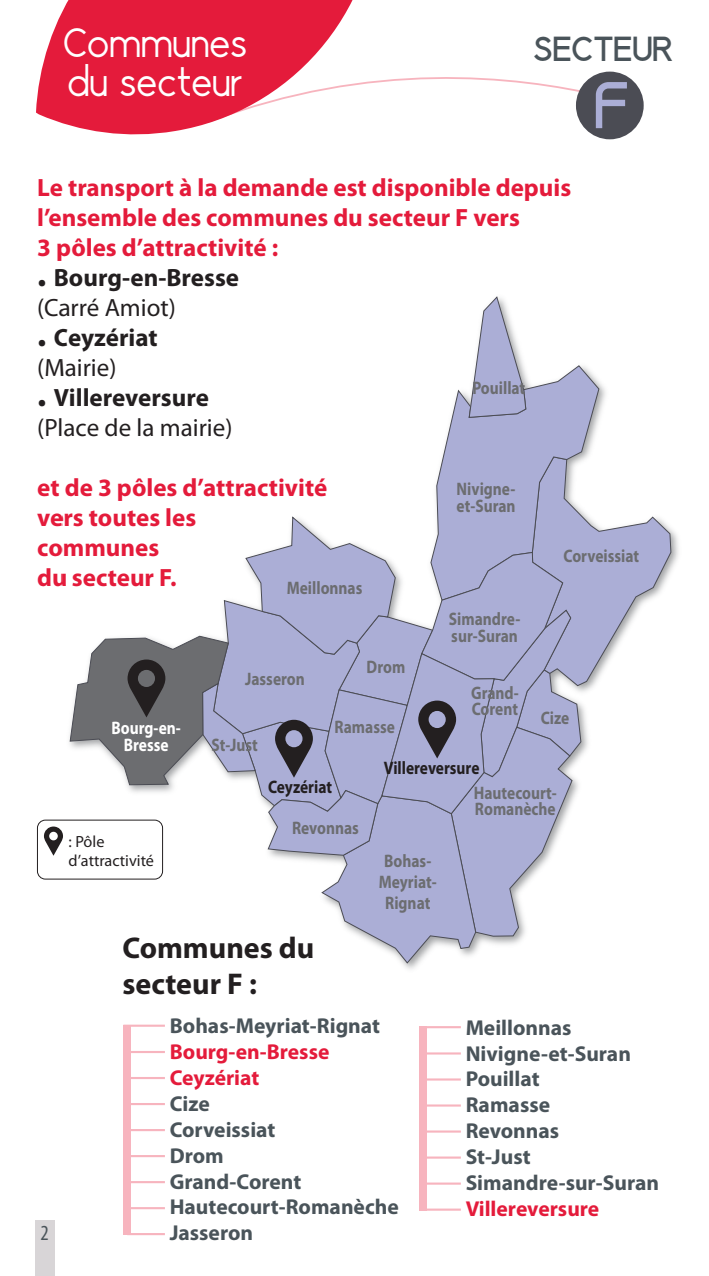
<style>
.page{position:relative;width:709px;height:1276px;background:#fff}
.page>*{position:absolute;margin:0;border:0;box-sizing:border-box;transform-origin:0 0}
.t1{font:700 74.75px "Alcefun";color:#abaed6}
.t2{font:46.75px/39.2px "Alcefun";color:#fff;scale:.96 1}
.t3{font:700 39.5px "Alcefun";color:#4a545a}
.t4{font:700 30px/36px "Myriad Pro";color:#231f20}
.t5{font:700 25px/30px "Myriad Pro";color:#e41b3b}
.t6{font:700 21.5px/26px "Myriad Pro";color:#4a545a}
.t7{font:700 21.5px/26px "Myriad Pro";color:#e41b3b}
.t8{font:condensed 21.5px "Myriad Pro";color:#4a545a}
.t9{font:700 18px/16.5px "Myriad Pro";color:#6c6d70;scale:.85 1}
.t10{font:700 18px "Myriad Pro";color:#231f20;scale:.85 1}
.t11{font:700 18px/16.5px "Myriad Pro";color:#fff;text-align:center;scale:.85 1}
.t12{font:16.25px/18.8px "Myriad Pro";color:#231f20}
.s1{font-size:35.5px;color:#231f20}
.s2{color:#231f20}
.s3{font-weight:400;color:#231f20}
</style>
<div class="page">
<svg style="left:378px;top:72px;width:226px;height:51px"></svg>
<svg style="left:36px;top:0;width:342px;height:135px;fill:#e41b3b"></svg>
<div style="left:576px;top:72px;width:67px;height:67px;background:#4b4c54;border-radius:50%"></div>
<div style="left:123px;top:1025px;width:8px;height:210px;background:#f7b4be"></div>
<hr style="left:123px;top:1024px;width:42px;height:2px;background:#f7b4be">
<hr style="left:127px;top:1051px;width:38px;height:2px;background:#f7b4be">
<hr style="left:127px;top:1077px;width:38px;height:2px;background:#f7b4be">
<hr style="left:127px;top:1103px;width:38px;height:2px;background:#f7b4be">
<hr style="left:127px;top:1129px;width:38px;height:2px;background:#f7b4be">
<hr style="left:127px;top:1155px;width:38px;height:2px;background:#f7b4be">
<hr style="left:127px;top:1181px;width:38px;height:2px;background:#f7b4be">
<hr style="left:127px;top:1207px;width:38px;height:2px;background:#f7b4be">
<div style="left:419px;top:1026px;width:8px;height:184px;background:#f7b4be"></div>
<hr style="left:419px;top:1026px;width:42px;height:2px;background:#f7b4be">
<hr style="left:423px;top:1052px;width:38px;height:2px;background:#f7b4be">
<hr style="left:423px;top:1078px;width:38px;height:2px;background:#f7b4be">
<hr style="left:423px;top:1104px;width:38px;height:2px;background:#f7b4be">
<hr style="left:423px;top:1130px;width:38px;height:2px;background:#f7b4be">
<hr style="left:423px;top:1156px;width:38px;height:2px;background:#f7b4be">
<hr style="left:423px;top:1182px;width:38px;height:2px;background:#f7b4be">
<hr style="left:423px;top:1208px;width:38px;height:2px;background:#f7b4be">
<div style="left:35px;top:1220px;width:20px;height:56px;background:#d8d5d7"></div>
<svg style="left:443px;top:365px;width:156px;height:91px"></svg>
<svg style="left:468px;top:296px;width:58px;height:122px"></svg>
<svg style="left:70px;top:456px;width:601px;height:507px"></svg>
<hr style="left:127px;top:1233px;width:38px;height:2px;background:#f7b4be">
<svg style="left:44px;top:826px;width:19px;height:29px"></svg>
<div style="left:37px;top:820px;width:126px;height:59px;border:1px solid #231f20;border-radius:8px"></div>
<h2 class="t2" style="left:63px;top:23px;width:193px">Communes du secteur</h2>
<h3 class="t3" style="left:533px;top:26px;width:142px">SECTEUR</h3>
<h1 class="t1" style="left:593px;top:63px;width:37px">F</h1>
<p class="t5" style="left:37px;top:171px;width:535px">Le transport à la demande est disponible depuis l’ensemble des communes du secteur F vers<br>3 pôles d’attractivité :<br><span class="s1">.</span> <span class="s2">Bourg-en-Bresse<br></span><span class="s3">(Carré Amiot)<br></span><span class="s1">.</span> <span class="s2">Ceyzériat<br></span><span class="s3">(Mairie)<br></span><span class="s1">.</span> <span class="s2">Villereversure<br></span><span class="s3">(Place de la mairie)</span></p>
<p class="t5" style="left:37px;top:472px;width:291px">et de 3 pôles d’attractivité vers toutes les<br>communes<br>du secteur F.</p>
<p class="t9" style="left:472px;top:379px;width:64px">Pouillat</p>
<p class="t9" style="left:456px;top:480px;width:71px">Nivigne&shy;et-Suran</p>
<p class="t9" style="left:563px;top:547px;width:90px">Corveissiat</p>
<p class="t9" style="left:287px;top:579px;width:91px">Meillonnas</p>
<p class="t11" style="left:111px;top:719px;width:83px">Bourg-en-<br>Bresse</p>
<p class="t12" style="left:69px;top:831px;width:87px">: Pôle d’attractivité</p>
<p class="t9" style="left:245px;top:670px;width:72px">Jasseron</p>
<p class="t9" style="left:211px;top:736px;width:56px">St-Just</p>
<p class="t9" style="left:366px;top:658px;width:47px">Drom</p>
<p class="t9" style="left:334px;top:718px;width:73px">Ramasse</p>
<p class="t9" style="left:449px;top:610px;width:86px">Simandre&shy;sur-Suran</p>
<p class="t9" style="left:471px;top:683px;width:57px">Grand-<br>Corent</p>
<p class="t10" style="left:384px;top:756px;width:114px">Villereversure</p>
<p class="t9" style="left:540px;top:709px;width:35px">Cize</p>
<p class="t10" style="left:268px;top:775px;width:77px">Ceyzériat</p>
<p class="t9" style="left:292px;top:819px;width:80px">Revonnas</p>
<p class="t9" style="left:379px;top:850px;width:70px;line-height:20.8px;text-align:center">Bohas-<br>Meyriat-<br>Rignat</p>
<p class="t9" style="left:474px;top:784px;width:99px">Hautecourt-<br>Romanèche</p>
<p class="t8" style="left:40px;top:1219px;width:10px">2</p>
<p class="t4" style="left:122px;top:929px;width:193px">Communes du secteur F :</p>
<p class="t6" style="left:170px;top:1012px;width:212px">Bohas-Meyriat-Rignat</p>
<p class="t7" style="left:170px;top:1038px;width:161px">Bourg-en-Bresse<br>Ceyzériat</p>
<p class="t6" style="left:170px;top:1090px;width:230px">Cize<br>Corveissiat<br>Drom<br>Grand-Corent<br>Hautecourt-Romanèche<br>Jasseron</p>
<p class="t6" style="left:465px;top:1013px;width:195px">Meillonnas<br>Nivigne-et-Suran<br>Pouillat<br>Ramasse<br>Revonnas<br>St-Just<br>Simandre-sur-Suran</p>
<p class="t7" style="left:465px;top:1195px;width:135px">Villereversure</p>
</div>
